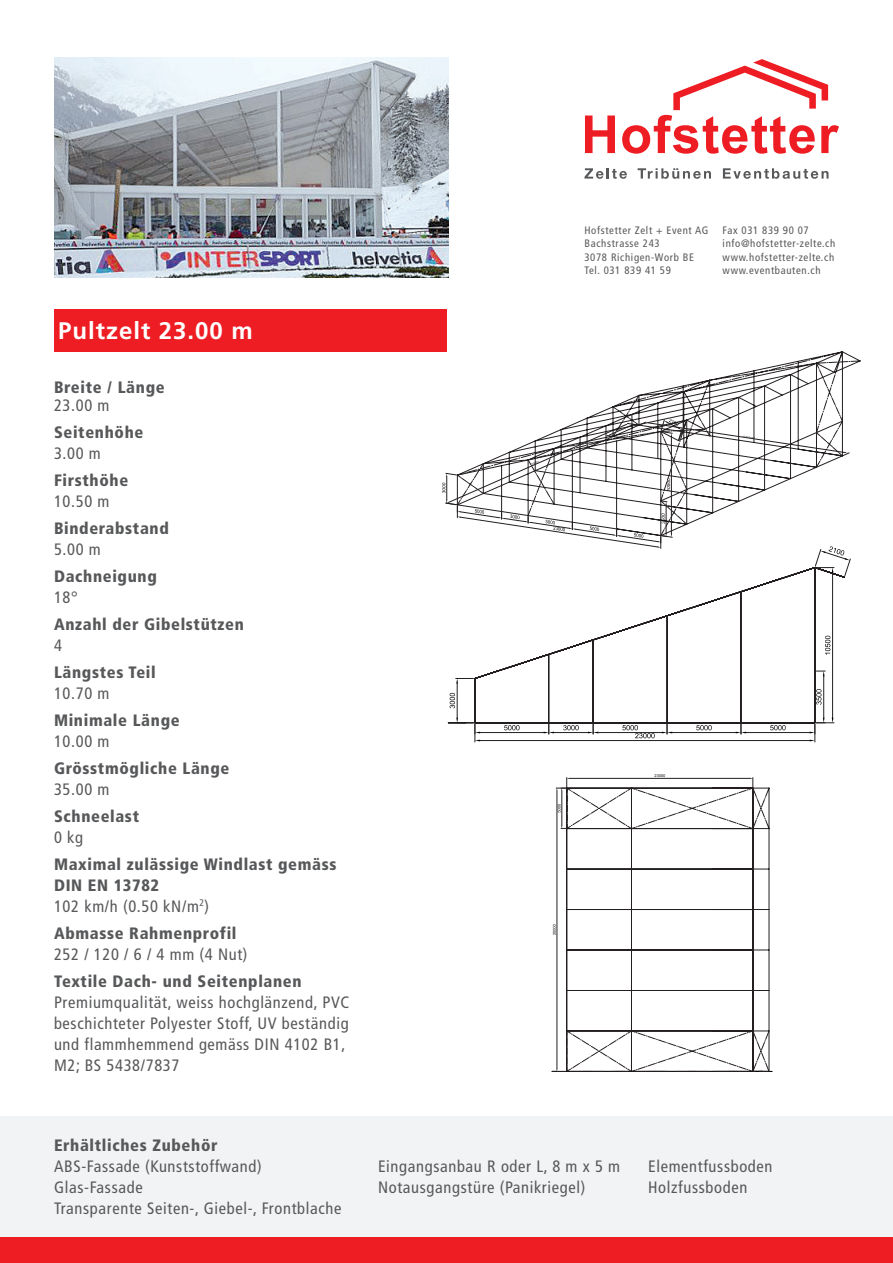
<style>
.page{position:relative;width:893px;height:1263px;background:#fff}
.page>*{position:absolute;margin:0;border:0;box-sizing:border-box;transform-origin:0 0}
.t1{font:700 24px "Frutiger LT Std";letter-spacing:.04em;color:#fff}
.t2{font:condensed 16.5px/21px "Frutiger LT Std";letter-spacing:.04em;color:#57585a}
.t3{font:900 condensed 16.5px/21px "Frutiger LT Std";letter-spacing:.04em;color:#57585a}
.t4{font:condensed 10.8px/13.2px "Frutiger LT Std";letter-spacing:.06em;color:#57585a}
.s1{font-weight:400}
</style>
<div class="page">
<div style="left:0;top:1116px;width:893px;height:121px;background:#f2f3f4"></div>
<svg style="left:584px;top:168px;width:43px;height:11px"></svg>
<svg style="left:638px;top:168px;width:73px;height:11px"></svg>
<svg style="left:723px;top:168px;width:105px;height:11px"></svg>
<svg style="left:585px;top:115px;width:30px;height:38px"></svg>
<svg style="left:622px;top:59px;width:217px;height:95px"></svg>
<div style="left:0;top:1237px;width:893px;height:26px;background:#ee1d23"></div>
<img style="left:54px;top:57px;width:394px;height:221px">
<div style="left:54px;top:309px;width:392px;height:43px;background:#ee1d23"></div>
<svg style="left:566px;top:788px;width:203px;height:284px"></svg>
<hr style="left:569px;top:1071px;width:181px;height:1px;background:#231f20">
<hr style="left:557px;top:791px;width:1px;height:277px;background:#231f20">
<svg style="left:552px;top:1069px;width:14px;height:3px"></svg>
<svg style="left:553px;top:924px;width:3px;height:11px"></svg>
<hr style="left:570px;top:778px;width:180px;height:1px;background:#231f20">
<svg style="left:750px;top:777px;width:4px;height:10px"></svg>
<svg style="left:654px;top:774px;width:11px;height:3px"></svg>
<hr style="left:562px;top:791px;width:1px;height:34px;background:#231f20">
<svg style="left:556px;top:777px;width:13px;height:14px"></svg>
<svg style="left:561px;top:826px;width:5px;height:3px"></svg>
<svg style="left:558px;top:804px;width:3px;height:8px"></svg>
<svg style="left:753px;top:1031px;width:19px;height:41px"></svg>
<svg style="left:475px;top:723px;width:360px;height:19px"></svg>
<hr style="left:746px;top:732px;width:64px;height:1px;background:#231f20">
<svg style="left:770px;top:725px;width:16px;height:5px"></svg>
<hr style="left:672px;top:732px;width:64px;height:1px;background:#231f20">
<svg style="left:736px;top:724px;width:10px;height:10px"></svg>
<svg style="left:696px;top:725px;width:16px;height:5px"></svg>
<hr style="left:598px;top:732px;width:64px;height:1px;background:#231f20">
<svg style="left:662px;top:724px;width:10px;height:10px"></svg>
<hr style="left:554px;top:732px;width:34px;height:1px;background:#231f20">
<svg style="left:588px;top:724px;width:10px;height:10px"></svg>
<svg style="left:563px;top:725px;width:16px;height:5px"></svg>
<hr style="left:480px;top:732px;width:64px;height:1px;background:#231f20">
<svg style="left:544px;top:724px;width:10px;height:10px"></svg>
<svg style="left:504px;top:725px;width:16px;height:5px"></svg>
<svg style="left:810px;top:723px;width:24px;height:11px"></svg>
<svg style="left:450px;top:693px;width:5px;height:15px"></svg>
<svg style="left:622px;top:723px;width:33px;height:15px"></svg>
<svg style="left:448px;top:718px;width:32px;height:16px"></svg>
<svg style="left:457px;top:558px;width:394px;height:165px"></svg>
<svg style="left:788px;top:351px;width:72px;height:18px"></svg>
<svg style="left:584px;top:363px;width:259px;height:56px"></svg>
<svg style="left:442px;top:419px;width:408px;height:141px"></svg>
<h1 class="t1" style="left:58px;top:317px;width:196px">Pultzelt 23.00 m</h1>
<p class="t3" style="left:54px;top:376px;width:112px">Breite / Länge</p>
<p class="t2" style="left:54px;top:395px;width:57px">23.00 m</p>
<p class="t3" style="left:54px;top:421px;width:91px">Seitenhöhe</p>
<p class="t2" style="left:54px;top:443px;width:48px">3.00 m</p>
<p class="t3" style="left:54px;top:469px;width:76px">Firsthöhe</p>
<p class="t2" style="left:54px;top:491px;width:57px">10.50 m</p>
<p class="t3" style="left:54px;top:517px;width:116px">Binderabstand</p>
<p class="t2" style="left:54px;top:539px;width:48px">5.00 m</p>
<p class="t3" style="left:54px;top:565px;width:104px">Dachneigung</p>
<p class="t2" style="left:54px;top:587px;width:25px">18°</p>
<p class="t3" style="left:54px;top:613px;width:191px">Anzahl der Gibelstützen</p>
<p class="t2" style="left:54px;top:634px;width:9px">4</p>
<p class="t3" style="left:54px;top:661px;width:103px">Längstes Teil</p>
<p class="t2" style="left:54px;top:682px;width:57px">10.70 m</p>
<p class="t3" style="left:54px;top:709px;width:127px">Minimale Länge</p>
<p class="t2" style="left:54px;top:730px;width:57px">10.00 m</p>
<p class="t3" style="left:54px;top:757px;width:177px">Grösstmögliche Länge</p>
<p class="t2" style="left:54px;top:778px;width:57px">35.00 m</p>
<p class="t3" style="left:54px;top:805px;width:87px">Schneelast</p>
<p class="t2" style="left:54px;top:826px;width:31px">0 kg</p>
<p class="t3" style="left:54px;top:853px;width:284px">Maximal zulässige Windlast gemäss<br>DIN EN 13782<br><span class="s1">102 km/h (0.50 kN/m</span><sup>2</sup><span class="s1">)</span></p>
<p class="t3" style="left:54px;top:922px;width:184px">Abmasse Rahmenprofil</p>
<p class="t2" style="left:54px;top:944px;width:195px">252 / 120 / 6 / 4 mm (4 Nut)</p>
<p class="t3" style="left:54px;top:970px;width:249px">Textile Dach- und Seitenplanen</p>
<p class="t2" style="left:54px;top:992px;width:297px">Premiumqualität, weiss hochglänzend, PVC beschichteter Polyester Stoff, UV beständig und flammhemmend gemäss DIN 4102 B1, M2; BS 5438/7837</p>
<p class="t4" style="left:584px;top:224px;width:125px">Hofstetter Zelt + Event AG<br>Bachstrasse 243<br>3078 Richigen-Worb BE<br>Tel. 031 839 41 59</p>
<p class="t4" style="left:723px;top:224px;width:114px">Fax 031 839 90 07 info@hofstetter-zelte.ch www.hofstetter-zelte.ch www.eventbauten.ch</p>
<p class="t3" style="left:54px;top:1135px;width:165px">Erhältliches Zubehör</p>
<p class="t2" style="left:54px;top:1156px;width:209px">ABS-Fassade (Kunststoffwand)</p>
<p class="t2" style="left:378px;top:1156px;width:244px">Eingangsanbau R oder L, 8 m x 5 m</p>
<p class="t2" style="left:648px;top:1156px;width:126px">Elementfussboden</p>
<p class="t2" style="left:54px;top:1177px;width:90px">Glas-Fassade</p>
<p class="t2" style="left:378px;top:1177px;width:209px">Notausgangstüre (Panikriegel)</p>
<p class="t2" style="left:648px;top:1177px;width:101px">Holzfussboden</p>
<p class="t2" style="left:54px;top:1198px;width:289px">Transparente Seiten-, Giebel-, Frontblache</p>
</div>
